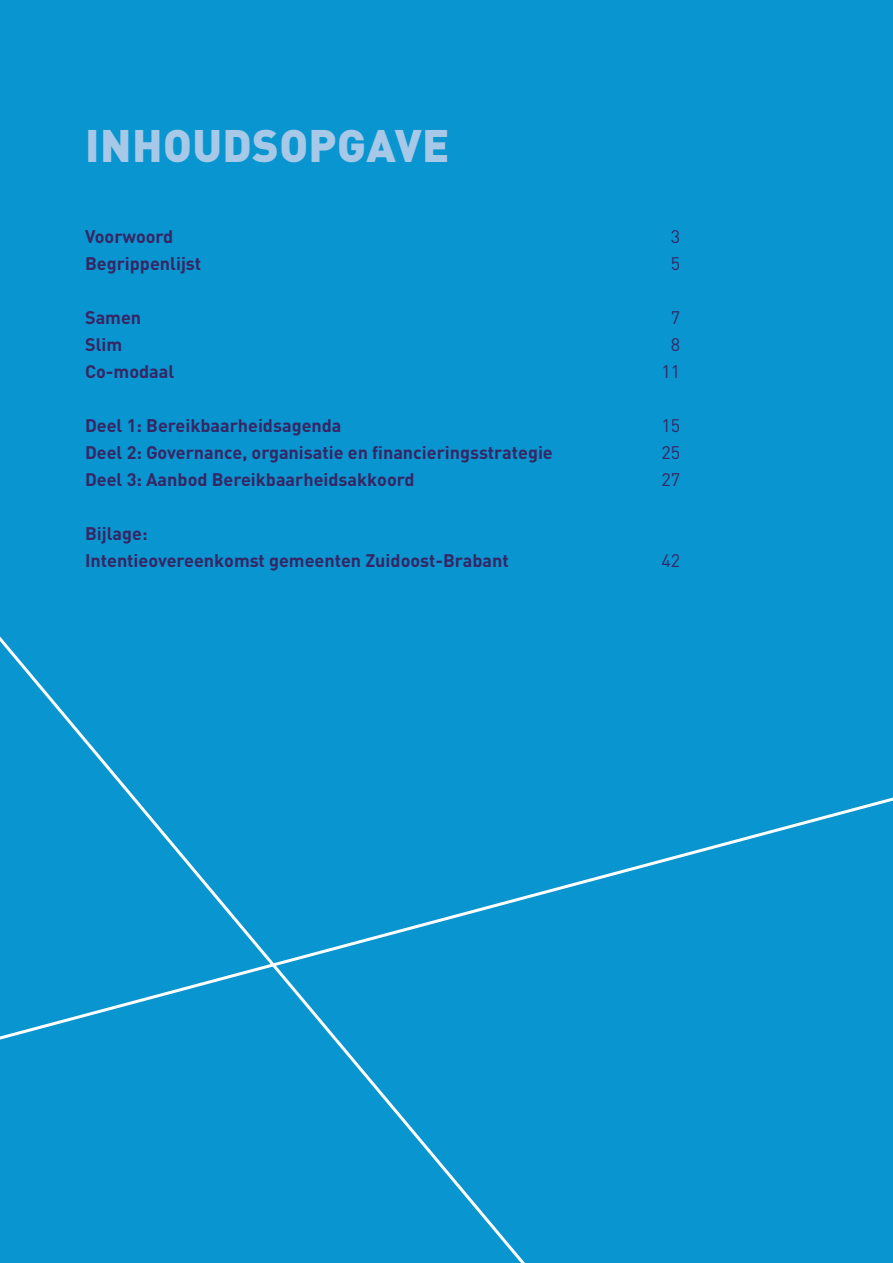
<style>
.page{position:relative;width:893px;height:1263px;background:#0995cf}
.page>*{position:absolute;margin:0;border:0;box-sizing:border-box;transform-origin:0 0}
.t1{font:900 45px "DINOT";letter-spacing:.01em;color:#a7c9e7}
.t2{font:700 18px/27px "DINOT";color:#362664}
.t3{font:18px "DINOT";color:#362664}
</style>
<div class="page">
<svg style="left:0;top:636px;width:525px;height:627px"></svg>
<svg style="left:0;top:792px;width:893px;height:253px"></svg>
<h1 class="t1" style="left:85px;top:115px;width:366px">INHOUDSOPGAVE</h1>
<p class="t2" style="left:85px;top:222px;width:90px">Voorwoord</p>
<p class="t3" style="left:671px;top:224px;width:11px">3</p>
<p class="t2" style="left:85px;top:249px;width:118px">Begrippenlijst</p>
<p class="t3" style="left:671px;top:251px;width:11px">5</p>
<p class="t2" style="left:85px;top:303px;width:58px">Samen</p>
<p class="t3" style="left:671px;top:305px;width:11px">7</p>
<p class="t2" style="left:85px;top:330px;width:39px">Slim</p>
<p class="t3" style="left:671px;top:332px;width:11px">8</p>
<p class="t2" style="left:85px;top:357px;width:91px">Co-modaal</p>
<p class="t3" style="left:662px;top:359px;width:20px">11</p>
<p class="t2" style="left:85px;top:411px;width:258px">Deel 1: Bereikbaarheidsagenda</p>
<p class="t3" style="left:662px;top:413px;width:20px">15</p>
<p class="t2" style="left:85px;top:438px;width:469px">Deel 2: Governance, organisatie en financieringsstrategie</p>
<p class="t3" style="left:662px;top:440px;width:20px">25</p>
<p class="t2" style="left:85px;top:465px;width:331px">Deel 3: Aanbod Bereikbaarheidsakkoord</p>
<p class="t3" style="left:662px;top:467px;width:20px">27</p>
<p class="t2" style="left:85px;top:519px;width:425px">Bijlage:<br>Intentieovereenkomst gemeenten Zuidoost-Brabant</p>
<p class="t3" style="left:662px;top:548px;width:20px">42</p>
</div>
